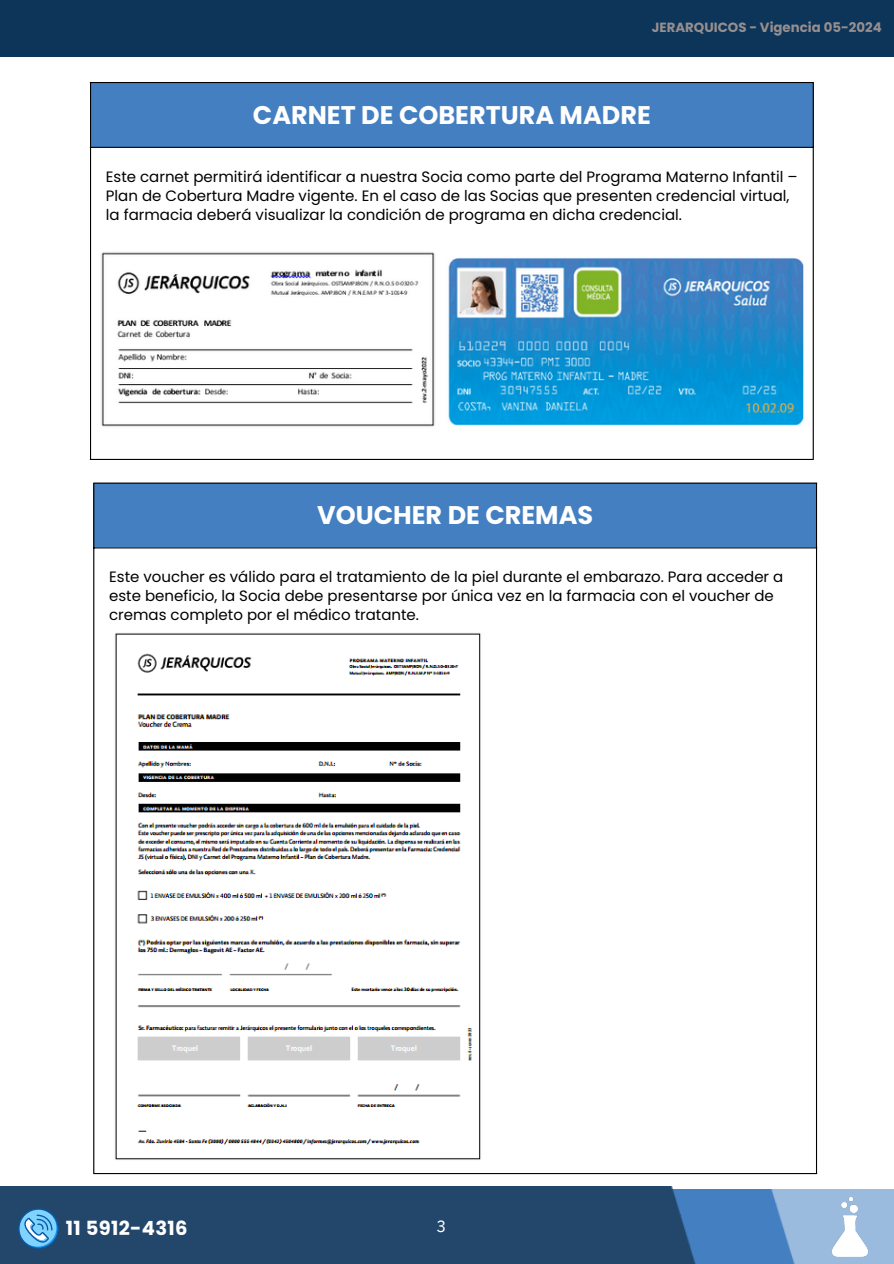
<style>
.page{position:relative;width:894px;height:1264px;background:#fff}
.page>*{position:absolute;margin:0;border:0;box-sizing:border-box;transform-origin:0 0}
.t1{font:700 25.5px "Poppins";color:#fff}
.t2{font:700 19.5px "Poppins";letter-spacing:.02em;color:#fff}
.t3{font:16.5px "IBM Plex Sans";color:#fff}
.t4{font:15px/19.2px "Poppins";color:#000}
.t5{font:700 13.35px "Poppins";color:#968f8f}
</style>
<div class="page">
<div style="left:0;top:0;width:893px;height:56px;background:#0d3459"></div>
<img style="left:699px;top:1189px;width:101px;height:74px">
<div style="left:0;top:1186px;width:699px;height:77px;background:#23466b"></div>
<svg style="left:18px;top:1208px;width:41px;height:40px;background:#579bca"></svg>
<img style="left:812px;top:1193px;width:73px;height:70px">
<div style="left:90px;top:82px;width:723px;height:66px;background:#437fc1"></div>
<hr style="left:90px;top:83px;width:1px;height:376px;background:#000">
<hr style="left:812px;top:83px;width:1px;height:376px;background:#000">
<hr style="left:90px;top:82px;width:723px;height:1px;background:#000">
<hr style="left:90px;top:147px;width:723px;height:1px;background:#000">
<hr style="left:90px;top:459px;width:723px;height:1px;background:#000">
<img style="left:101px;top:252px;width:334px;height:175px">
<img style="left:448px;top:258px;width:356px;height:168px">
<div style="left:93px;top:483px;width:723px;height:65px;background:#437fc1"></div>
<hr style="left:93px;top:483px;width:1px;height:689px;background:#000">
<hr style="left:815px;top:483px;width:1px;height:689px;background:#000">
<hr style="left:93px;top:482px;width:723px;height:1px;background:#000">
<hr style="left:93px;top:547px;width:723px;height:1px;background:#000">
<hr style="left:93px;top:1172px;width:723px;height:2px;background:#000">
<img style="left:115px;top:633px;width:366px;height:527px">
<p class="t5" style="left:651px;top:18px;width:231px">JERARQUICOS - Vigencia 05-2024</p>
<p class="t1" style="left:253px;top:97px;width:399px">CARNET DE COBERTURA MADRE</p>
<p class="t4" style="left:106px;top:167px;width:693px">Este carnet permitirá identificar a nuestra Socia como parte del Programa Materno Infantil –<br>Plan de Cobertura Madre vigente. En el caso de las Socias que presenten credencial virtual, la farmacia deberá visualizar la condición de programa en dicha credencial.</p>
<p class="t1" style="left:317px;top:497px;width:277px">VOUCHER DE CREMAS</p>
<p class="t4" style="left:109px;top:567px;width:675px">Este voucher es válido para el tratamiento de la piel durante el embarazo. Para acceder a este beneficio, la Socia debe presentarse por única vez en la farmacia con el voucher de cremas completo por el médico tratante.</p>
<h1 class="t2" style="left:66px;top:1214px;width:123px">11 5912-4316</h1>
<p class="t3" style="left:436px;top:1214px;width:11px">3</p>
<p class="t3" style="left:441px;top:1221px;width:11px">3</p>
</div>
